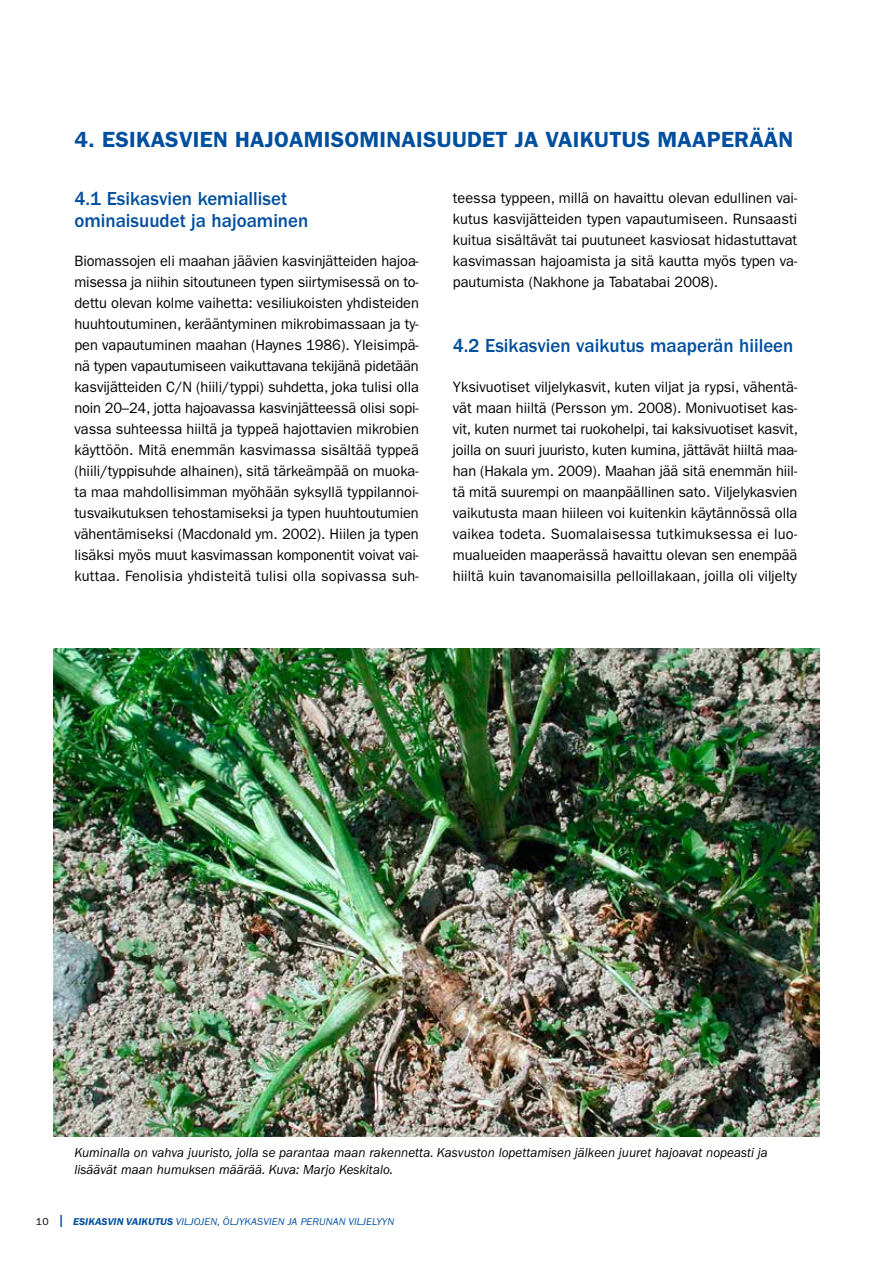
<style>
.page{position:relative;width:893px;height:1263px;background:#fff}
.page>*{position:absolute;margin:0;border:0;box-sizing:border-box;transform-origin:0 0}
.t1{font:600 22.05px "Franklin Gothic";letter-spacing:.01em;color:#004f9f}
.t2{font:500 19.5px/22.5px "Franklin Gothic";color:#004f9f}
.t3{font:15px/21px "Franklin Gothic";color:#000;text-align:justify}
.t4{font:italic 13.5px/16.5px "Franklin Gothic";color:#000}
.t5{font:italic 10.35px "Franklin Gothic";letter-spacing:.01em;color:#004f9f}
.s1{font-style:normal;color:#000}
.s2{font-weight:600;font-size:12.15px}
.s3{font-weight:600}
</style>
<div class="page">
<img style="left:53px;top:648px;width:766px;height:488px">
<h1 class="t1" style="left:74px;top:126px;width:720px">4. ESIKASVIEN HAJOAMISOMINAISUUDET JA VAIKUTUS MAAPERÄÄN</h1>
<h2 class="t2" style="left:74px;top:187px;width:235px">4.1 Esikasvien kemialliset ominaisuudet ja hajoaminen</h2>
<p class="t3" style="left:74px;top:251px;width:346px">Biomassojen eli maahan jäävien kasvinjätteiden hajoa&shy;misessa ja niihin sitoutuneen typen siirtymisessä on to&shy;dettu olevan kolme vaihetta: vesiliukoisten yhdisteiden huuhtoutuminen, kerääntyminen mikrobimassaan ja ty&shy;pen vapautuminen maahan (Haynes 1986). Yleisimpä&shy;nä typen vapautumiseen vaikuttavana tekijänä pidetään kasvijätteiden C/N (hiili/typpi) suhdetta, joka tulisi olla noin 20–24, jotta hajoavassa kasvinjätteessä olisi sopi&shy;vassa suhteessa hiiltä ja typpeä hajottavien mikrobien käyttöön. Mitä enemmän kasvimassa sisältää typpeä (hiili/typpisuhde alhainen), sitä tärkeämpää on muoka&shy;ta maa mahdollisimman myöhään syksyllä typpilannoi&shy;tusvaikutuksen tehostamiseksi ja typen huuhtoutumien vähentämiseksi (Macdonald ym. 2002). Hiilen ja typen lisäksi myös muut kasvimassan komponentit voivat vai&shy;kuttaa. Fenolisia yhdisteitä tulisi olla sopivassa suh-</p>
<p class="t3" style="left:453px;top:188px;width:346px">teessa typpeen, millä on havaittu olevan edullinen vai&shy;kutus kasvijätteiden typen vapautumiseen. Runsaasti kuitua sisältävät tai puutuneet kasviosat hidastuttavat kasvimassan hajoamista ja sitä kautta myös typen va&shy;pautumista (Nakhone ja Tabatabai 2008).</p>
<h2 class="t2" style="left:453px;top:334px;width:342px">4.2 Esikasvien vaikutus maaperän hiileen</h2>
<p class="t3" style="left:453px;top:377px;width:347px">Yksivuotiset viljelykasvit, kuten viljat ja rypsi, vähentä&shy;vät maan hiiltä (Persson ym. 2008). Monivuotiset kas&shy;vit, kuten nurmet tai ruokohelpi, tai kaksivuotiset kasvit, joilla on suuri juuristo, kuten kumina, jättävät hiiltä maa&shy;han (Hakala ym. 2009). Maahan jää sitä enemmän hiil&shy;tä mitä suurempi on maanpäällinen sato. Viljelykasvien vaikutusta maan hiileen voi kuitenkin käytännössä olla vaikea todeta. Suomalaisessa tutkimuksessa ei luo&shy;mualueiden maaperässä havaittu olevan sen enempää hiiltä kuin tavanomaisilla pelloillakaan, joilla oli viljelty</p>
<p class="t4" style="left:74px;top:1145px;width:695px">Kuminalla on vahva juuristo, jolla se parantaa maan rakennetta. Kasvuston lopettamisen jälkeen juuret hajoavat nopeasti ja lisäävät maan humuksen määrää. Kuva: Marjo Keskitalo.</p>
<p class="t5" style="left:36px;top:1216px;width:360px"><span class="s1">10</span> <span class="s2">|</span> <span class="s3">ESIKASVIN VAIKUTUS</span> VILJOJEN, ÖLJYKASVIEN JA PERUNAN VILJELYYN</p>
</div>
